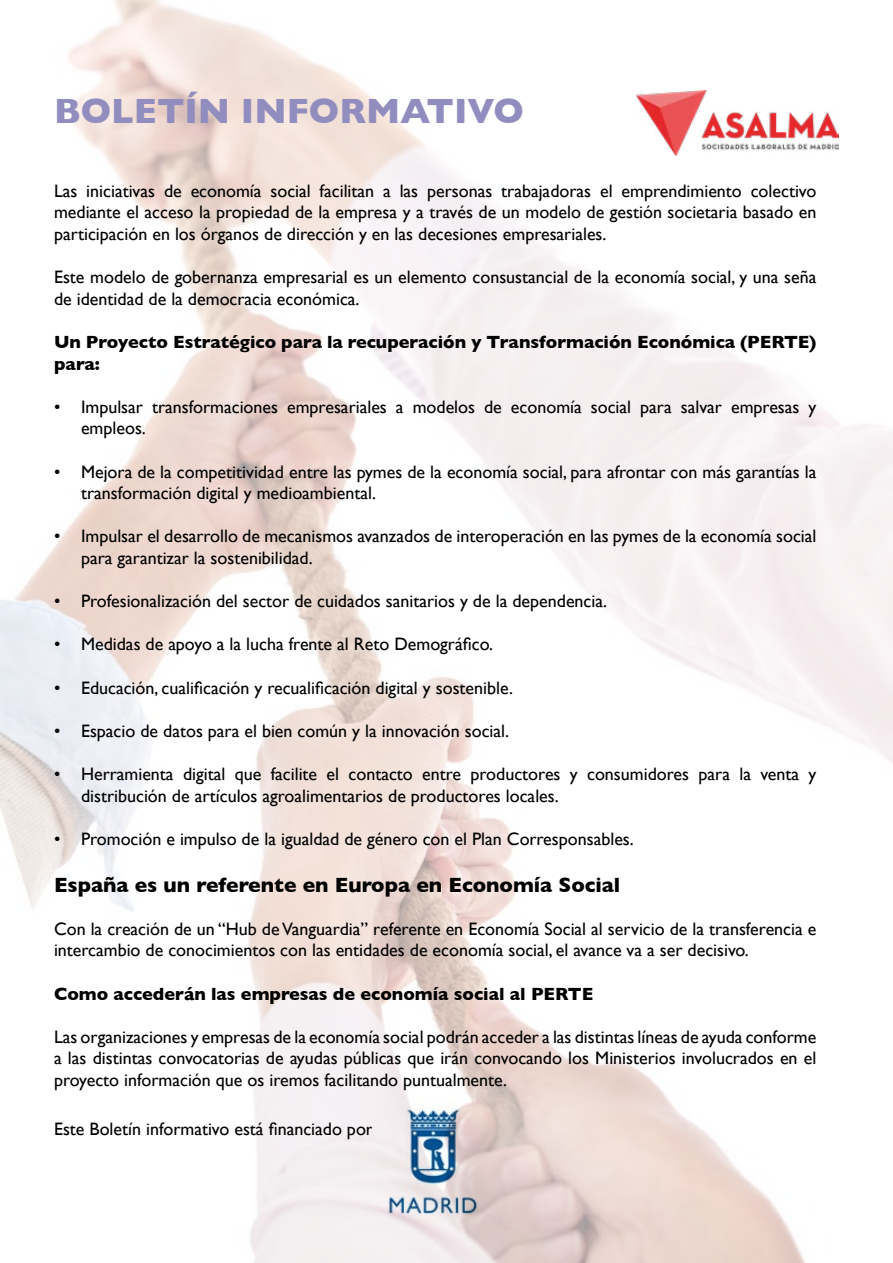
<style>
.page{position:relative;width:893px;height:1263px;background:#fff}
.page>*{position:absolute;margin:0;border:0;box-sizing:border-box;transform-origin:0 0}
.t1{font:700 35.7px "Gill Sans";color:#918dbe}
.t2{font:700 21px "Gill Sans";color:#000}
.t3{font:18px/21.6px "Gill Sans";color:#000}
.t4{font:700 18px/21.6px "Gill Sans";color:#000}
</style>
<div class="page">
<img style="left:0;top:0;width:893px;height:1263px">
<img style="left:372px;top:1098px;width:127px;height:122px">
<img style="left:636px;top:91px;width:203px;height:64px">
<h1 class="t1" style="left:54px;top:83px;width:471px">BOLETÍN INFORMATIVO</h1>
<p class="t3" style="left:54px;top:180px;width:764px;text-align:justify">Las iniciativas de economía social facilitan a las personas trabajadoras el emprendimiento colectivo mediante el acceso la propiedad de la empresa y a través de un modelo de gestión societaria basado en participación en los órganos de dirección y en las decesiones empresariales.</p>
<p class="t3" style="left:54px;top:266px;width:764px">Este modelo de gobernanza empresarial es un elemento consustancial de la economía social, y una seña de identidad de la democracia económica.</p>
<p class="t4" style="left:54px;top:331px;width:764px">Un Proyecto Estratégico para la recuperación y Transformación Económica (PERTE) para:</p>
<p class="t3" style="left:81px;top:396px;width:737px;text-indent:-27px">• Impulsar transformaciones empresariales a modelos de economía social para salvar empresas y empleos.</p>
<p class="t3" style="left:81px;top:460px;width:737px;text-indent:-27px">• Mejora de la competitividad entre las pymes de la economía social, para afrontar con más garantías la transformación digital y medioambiental.</p>
<p class="t3" style="left:81px;top:525px;width:737px;text-indent:-27px">• Impulsar el desarrollo de mecanismos avanzados de interoperación en las pymes de la economía social para garantizar la sostenibilidad.</p>
<p class="t3" style="left:54px;top:590px;width:555px">• Profesionalización del sector de cuidados sanitarios y de la dependencia.</p>
<p class="t3" style="left:54px;top:633px;width:440px">• Medidas de apoyo a la lucha frente al Reto Demográfico.</p>
<p class="t3" style="left:54px;top:676px;width:460px">• Educación, cualificación y recualificación digital y sostenible.</p>
<p class="t3" style="left:54px;top:720px;width:457px">• Espacio de datos para el bien común y la innovación social.</p>
<p class="t3" style="left:81px;top:763px;width:737px;text-indent:-27px">• Herramienta digital que facilite el contacto entre productores y consumidores para la venta y distribución de artículos agroalimentarios de productores locales.</p>
<p class="t3" style="left:54px;top:828px;width:581px">• Promoción e impulso de la igualdad de género con el Plan Corresponsables.</p>
<p class="t2" style="left:54px;top:868px;width:568px">España es un referente en Europa en Economía Social</p>
<p class="t3" style="left:54px;top:918px;width:764px">Con la creación de un “Hub de Vanguardia” referente en Economía Social al servicio de la transferencia e intercambio de conocimientos con las entidades de economía social, el avance va a ser decisivo.</p>
<p class="t4" style="left:54px;top:982px;width:541px">Como accederán las empresas de economía social al PERTE</p>
<p class="t3" style="left:54px;top:1026px;width:764px;text-align:justify">Las organizaciones y empresas de la economía social podrán acceder a las distintas líneas de ayuda conforme a las distintas convocatorias de ayudas públicas que irán convocando los Ministerios involucrados en el proyecto información que os iremos facilitando puntualmente.</p>
<p class="t3" style="left:54px;top:1118px;width:321px">Este Boletín informativo está financiado por</p>
</div>
